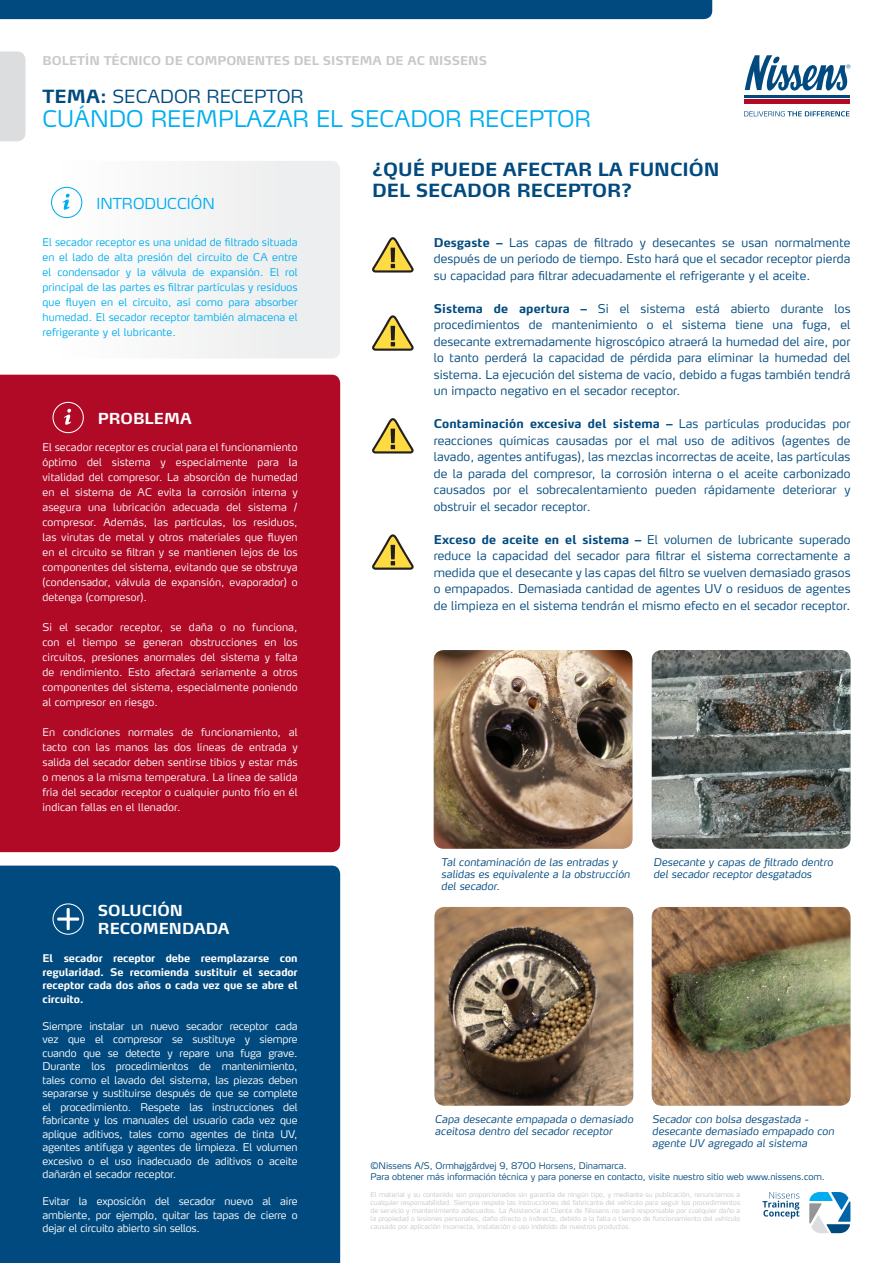
<style>
.page{position:relative;width:893px;height:1263px;background:#fff}
.page>*{position:absolute;margin:0;border:0;box-sizing:border-box;transform-origin:0 0}
.t1{font:300 22.65px "Max LF";color:#00aeef}
.t2{font:700 18px "Max LF";color:#004a7f}
.t3{font:300 18px "Max LF";color:#004a7f}
.t4{font:700 15px/18px "Max LF";color:#fff}
.t5{font:300 15px "Max LF";color:#00aeef}
.t6{font:300 12px/16.5px "Max LF";letter-spacing:.01em;color:#004a7f;text-align:justify}
.t7{font:700 12px "Max LF";color:#c7c8ca}
.t8{font:300 10.5px/15px "Max LF";letter-spacing:.01em;color:#fff;text-align:justify}
.t9{font:300 10.5px/15px "Max LF";letter-spacing:.01em;color:#00aeef;text-align:justify}
.t10{font:italic 300 10.5px/12px "Max LF";letter-spacing:.01em;color:#004a7f}
.t11{font:700 10.5px/13.5px "Max LF";letter-spacing:-.01em;color:#fff;text-align:justify}
.t12{font:300 9px "Max LF";color:#004a7f}
.t13{font:300 6.75px/8.1px "Max LF";color:#c7c8ca;text-align:justify}
.s1{font-weight:700}
</style>
<div class="page">
<div style="left:0;top:375px;width:340px;height:477px;background:#b00a27"></div>
<div style="left:0;top:865px;width:340px;height:398px;background:#004a7f"></div>
<svg style="left:65px;top:161px;width:275px;height:197px;fill:#f4f4f4"></svg>
<svg style="left:745px;top:55px;width:106px;height:43px"></svg>
<svg style="left:744px;top:111px;width:105px;height:5px"></svg>
<hr style="left:744px;top:95px;width:105px;height:2px;background:#004a7f">
<div style="left:744px;top:99px;width:105px;height:5px;background:#b00a27"></div>
<div style="left:0;top:0;width:712px;height:19px;background:#004a7f"></div>
<div style="left:0;top:51px;width:26px;height:90px;background:#dcdddf"></div>
<svg style="left:763px;top:1192px;width:36px;height:27px"></svg>
<svg style="left:809px;top:1192px;width:41px;height:41px"></svg>
<svg style="left:51px;top:187px;width:31px;height:31px"></svg>
<svg style="left:53px;top:402px;width:31px;height:31px"></svg>
<svg style="left:53px;top:903px;width:31px;height:32px"></svg>
<img style="left:652px;top:650px;width:198px;height:199px">
<img style="left:434px;top:907px;width:199px;height:199px">
<img style="left:652px;top:907px;width:198px;height:199px">
<img style="left:434px;top:650px;width:198px;height:199px">
<svg style="left:372px;top:237px;width:42px;height:36px"></svg>
<svg style="left:372px;top:315px;width:42px;height:36px"></svg>
<svg style="left:372px;top:534px;width:42px;height:36px"></svg>
<svg style="left:372px;top:418px;width:42px;height:35px"></svg>
<p class="t7" style="left:43px;top:53px;width:446px">BOLETÍN TÉCNICO DE COMPONENTES DEL SISTEMA DE AC NISSENS</p>
<p class="t3" style="left:43px;top:85px;width:263px"><span class="s1">TEMA:</span> SECADOR RECEPTOR</p>
<p class="t1" style="left:43px;top:105px;width:550px">CUÁNDO REEMPLAZAR EL SECADOR RECEPTOR</p>
<p class="t5" style="left:96px;top:194px;width:120px">INTRODUCCIÓN</p>
<p class="t2" style="left:372px;top:158px;width:349px">¿QUÉ PUEDE AFECTAR LA FUNCIÓN</p>
<p class="t2" style="left:372px;top:179px;width:262px">DEL SECADOR RECEPTOR?</p>
<p class="t9" style="left:43px;top:234px;width:257px">El secador receptor es una unidad de filtrado situada en el lado de alta presión del circuito de CA entre el condensador y la válvula de expansión. El rol principal de las partes es filtrar partículas y residuos que fluyen en el circuito, así como para absorber humedad. El secador receptor también almacena el refrigerante y el lubricante.</p>
<p class="t6" style="left:434px;top:234px;width:418px"><span class="s1">Desgaste –</span> Las capas de filtrado y desecantes se usan normalmente después de un período de tiempo. Esto hará que el secador receptor pierda su capacidad para filtrar adecuadamente el refrigerante y el aceite.</p>
<p class="t6" style="left:434px;top:300px;width:418px"><span class="s1">Sistema de apertura –</span> Si el sistema está abierto durante los procedimientos de mantenimiento o el sistema tiene una fuga, el desecante extremadamente higroscópico atraerá la humedad del aire, por lo tanto perderá la capacidad de pérdida para eliminar la humedad del sistema. La ejecución del sistema de vacío, debido a fugas también tendrá un impacto negativo en el secador receptor.</p>
<p class="t6" style="left:434px;top:416px;width:418px"><span class="s1">Contaminación excesiva del sistema –</span> Las partículas producidas por reacciones químicas causadas por el mal uso de aditivos (agentes de lavado, agentes antifugas), las mezclas incorrectas de aceite, las partículas de la parada del compresor, la corrosión interna o el aceite carbonizado causados por el sobrecalentamiento pueden rápidamente deteriorar y obstruir el secador receptor.</p>
<p class="t6" style="left:434px;top:531px;width:418px"><span class="s1">Exceso de aceite en el sistema –</span> El volumen de lubricante superado reduce la capacidad del secador para filtrar el sistema correctamente a medida que el desecante y las capas del filtro se vuelven demasiado grasos o empapados. Demasiada cantidad de agentes UV o residuos de agentes de limpieza en el sistema tendrán el mismo efecto en el secador receptor.</p>
<p class="t4" style="left:98px;top:409px;width:96px">PROBLEMA</p>
<p class="t8" style="left:43px;top:440px;width:257px">El secador receptor es crucial para el funcionamiento óptimo del sistema y especialmente para la vitalidad del compresor. La absorción de humedad en el sistema de AC evita la corrosión interna y asegura una lubricación adecuada del sistema / compresor. Además, las partículas, los residuos, las virutas de metal y otros materiales que fluyen en el circuito se filtran y se mantienen lejos de los componentes del sistema, evitando que se obstruya (condensador, válvula de expansión, evaporador) o detenga (compresor).</p>
<p class="t8" style="left:43px;top:620px;width:257px">Si el secador receptor, se daña o no funciona, con el tiempo se generan obstrucciones en los circuitos, presiones anormales del sistema y falta de rendimiento. Esto afectará seriamente a otros componentes del sistema, especialmente poniendo al compresor en riesgo.</p>
<p class="t8" style="left:43px;top:725px;width:257px">En condiciones normales de funcionamiento, al tacto con las manos las dos líneas de entrada y salida del secador deben sentirse tibios y estar más o menos a la misma temperatura. La línea de salida fría del secador receptor o cualquier punto frío en él indican fallas en el llenador.</p>
<p class="t4" style="left:98px;top:901px;width:133px">SOLUCIÓN<br>RECOMENDADA</p>
<p class="t11" style="left:43px;top:951px;width:257px">El secador receptor debe reemplazarse con regularidad. Se recomienda sustituir el secador receptor cada dos años o cada vez que se abre el circuito.</p>
<p class="t8" style="left:43px;top:1019px;width:257px;line-height:13.5px">Siempre instalar un nuevo secador receptor cada vez que el compresor se sustituye y siempre cuando que se detecte y repare una fuga grave.<br>Durante los procedimientos de mantenimiento, tales como el lavado del sistema, las piezas deben separarse y sustituirse después de que se complete el procedimiento. Respete las instrucciones del fabricante y los manuales del usuario cada vez que aplique aditivos, tales como agentes de tinta UV, agentes antifuga y agentes de limpieza. El volumen excesivo o el uso inadecuado de aditivos o aceite dañarán el secador receptor.</p>
<p class="t8" style="left:43px;top:1194px;width:257px;line-height:13.5px">Evitar la exposición del secador nuevo al aire ambiente, por ejemplo, quitar las tapas de cierre o dejar el circuito abierto sin sellos.</p>
<p class="t10" style="left:441px;top:856px;width:190px">Tal contaminación de las entradas y salidas es equivalente a la obstrucción del secador.</p>
<p class="t10" style="left:653px;top:856px;width:181px">Desecante y capas de filtrado dentro del secador receptor desgatados</p>
<p class="t10" style="left:435px;top:1113px;width:200px">Capa desecante empapada o demasiado aceitosa dentro del secador receptor</p>
<p class="t10" style="left:652px;top:1113px;width:183px">Secador con bolsa desgastada - desecante demasiado empapado con agente UV agregado al sistema</p>
<p class="t12" style="left:371px;top:1160px;width:257px">©Nissens A/S, Ormhøjgårdvej 9, 8700 Horsens, Dinamarca.</p>
<p class="t12" style="left:371px;top:1171px;width:456px">Para obtener más información técnica y para ponerse en contacto, visite nuestro sitio web www.nissens.com.</p>
<p class="t13" style="left:371px;top:1190px;width:371px">El material y su contenido son proporcionados sin garantía de ningún tipo, y mediante su publicación, renunciamos a cualquier responsabilidad. Siempre respete las instrucciones del fabricante del vehículo para seguir los procedimientos de servicio y mantenimiento adecuados. La Asistencia al Cliente de Nissens no será responsable por cualquier daño a la propiedad o lesiones personales, daño directo o indirecto, debido a la falta o tiempo de funcionamiento del vehículo causado por aplicación incorrecta, instalación o uso indebido de nuestros productos.</p>
</div>
